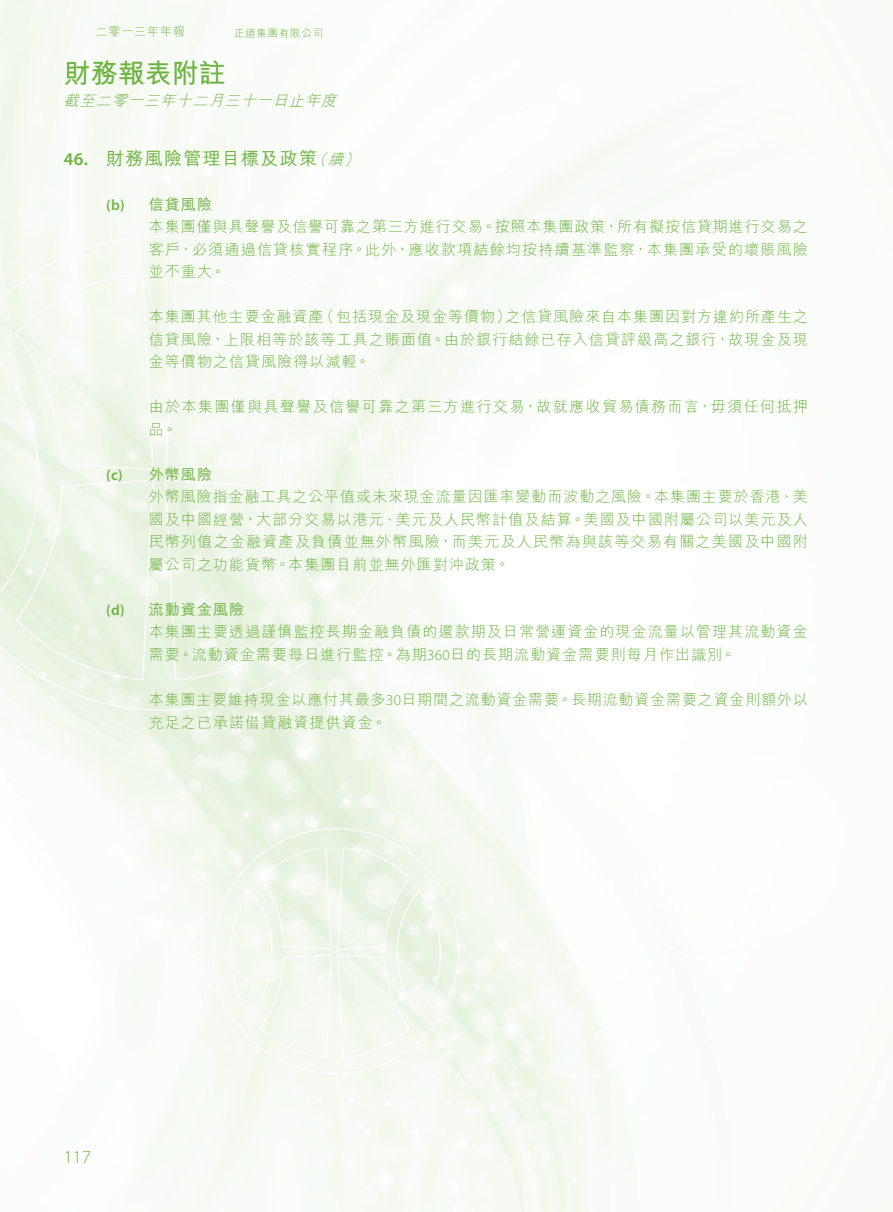
<style>
.page{position:relative;width:893px;height:1212px;background:#fff}
.page>*{position:absolute;margin:0;border:0;box-sizing:border-box;transform-origin:0 0}
.t1{font:700 27px "M Hei HK";color:#6cb43f}
.Heading_1{font:500 18px "M Hei HK";letter-spacing:.07em;color:#6cb43f}
.t2{font:300 18px "Myriad Pro";color:#6cb43f}
.Heading_1-2{font:600 18px "Myriad Pro";color:#6cb43f}
.Body_Text{font:300 15px/22.5px "M Hei HK";letter-spacing:.075em;color:#6cb43f;text-align:justify}
.Body_Text-2{font:300 15px/22.5px "M Hei HK";letter-spacing:.055em;color:#6cb43f}
.Body_Text-3{font:300 15px/22.5px "M Hei HK";letter-spacing:.095em;color:#6cb43f}
.Heading_1-3{font:italic 300 15px "M Hei HK";color:#6cb43f}
.Heading_2{font:500 15px "M Hei HK";letter-spacing:.07em;color:#6cb43f}
.Heading_2-2{font:600 15px "Myriad Pro";color:#6cb43f}
.t3{font:300 12px "M Hei HK";letter-spacing:.07em;color:#6cb43f}
.t4{font:300 10.5px "M Hei HK";letter-spacing:.07em;color:#6cb43f}
.s1{font-family:"Myriad Pro"}
</style>
<div class="page">
<img style="left:0;top:0;width:694px;height:1212px">
<p class="t3" style="left:96px;top:26px;width:91px">二零一三年年報</p>
<p class="t4" style="left:234px;top:28px;width:91px">正道集團有限公司</p>
<h1 class="t1" style="left:64px;top:54px;width:163px">財務報表附註</h1>
<p class="Heading_1-3" style="left:64px;top:93px;width:278px">截至二零一三年十二月三十一日止年度</p>
<p class="Heading_1-2" style="left:64px;top:147px;width:26px">46.</p>
<p class="Heading_1" style="left:106px;top:145px;width:212px">財務風險管理目標及政策</p>
<p class="Heading_1-3" style="left:311px;top:152px;width:37px">（續</p>
<p class="Heading_1-3" style="left:344px;top:152px;width:20px">(</p>
<p class="Heading_2-2" style="left:106px;top:195px;width:20px">b( )</p>
<p class="Heading_2-2" style="left:106px;top:465px;width:18px">)c(</p>
<p class="Heading_2-2" style="left:106px;top:600px;width:20px">d( )</p>
<p class="Heading_2" style="left:149px;top:193px;width:65px">信貸風險</p>
<p class="Body_Text" style="left:149px;top:215px;width:661px">本集團僅與具聲譽及信譽可靠之第三方進行交易。按照本集團政策，所有擬按信貸期進行交易之客戶，必須通過信貸核實程序。此外，應收款項結餘均按持續基準監察，本集團承受的壞賬風險並不重大。</p>
<p class="Body_Text" style="left:505px;top:305px;width:304px">之信貸風險來自本集團因對方違約所產生之</p>
<p class="Body_Text" style="left:319px;top:305px;width:193px">（包括現金及現金等價物）</p>
<p class="Body_Text" style="left:149px;top:305px;width:661px;text-align:left">本集團其他主要金融資產<br>信貸風險，上限相等於該等工具之賬面值。由於銀行結餘已存入信貸評級高之銀行，故現金及現金等價物之信貸風險得以減輕。</p>
<p class="Body_Text-3" style="left:149px;top:395px;width:661px">由於本集團僅與具聲譽及信譽可靠之第三方進行交易，故就應收貿易債務而言，毋須任何抵押品。</p>
<p class="Heading_2" style="left:149px;top:463px;width:65px">外幣風險</p>
<p class="Body_Text" style="left:149px;top:485px;width:661px">外幣風險指金融工具之公平值或未來現金流量因匯率變動而波動之風險。本集團主要於香港、美國及中國經營，大部分交易以港元、美元及人民幣計值及結算。美國及中國附屬公司以美元及人民幣列值之金融資產及負債並無外幣風險，而美元及人民幣為與該等交易有關之美國及中國附屬公司之功能貨幣。本集團目前並無外匯對沖政策。</p>
<p class="Heading_2" style="left:149px;top:598px;width:97px">流動資金風險</p>
<p class="Body_Text" style="left:149px;top:620px;width:660px">本集團主要透過謹慎監控長期金融負債的還款期及日常營運資金的現金流量以管理其流動資金需要。流動資金需要每日進行監控。為期<span class="s1">360</span>日的長期流動資金需要則每月作出識別。</p>
<p class="Body_Text-2" style="left:149px;top:688px;width:661px">本集團主要維持現金以應付其最多<span class="s1">30</span>日期間之流動資金需要。長期流動資金需要之資金則額外以充足之已承諾借貸融資提供資金。</p>
<p class="t2" style="left:64px;top:1146px;width:29px">117</p>
</div>
